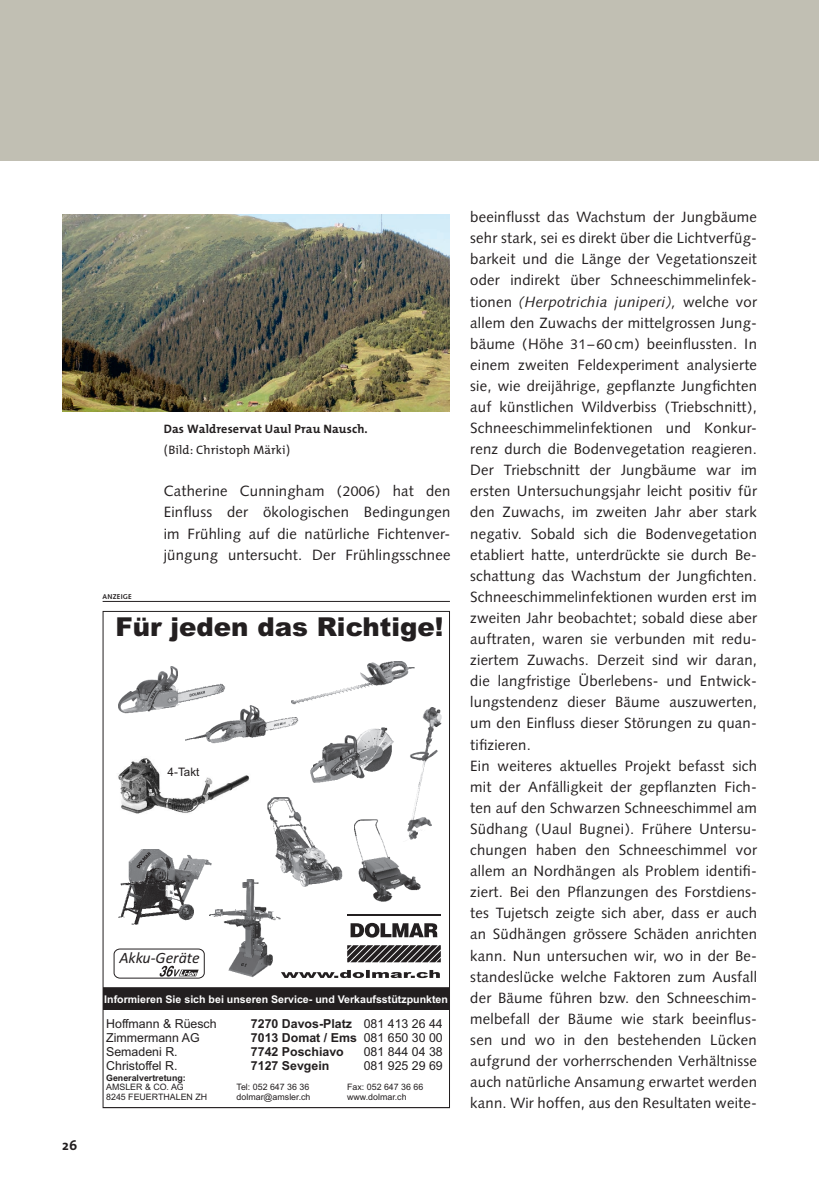
<style>
.page{position:relative;width:819px;height:1191px;background:#fff}
.page>*{position:absolute;margin:0;border:0;box-sizing:border-box;transform-origin:0 0}
.t1{font:italic 900 26.07px "Arial";color:#231f20}
.t2{font:italic 15.92px "Calibri";color:#231f20}
.t3{font:14.88px/21.2px "Syntax LT Std";letter-spacing:.015em;color:#231f20;text-align:justify}
.t4{font:700 14px "The Mix";color:#231f20}
.t5{font:700 12.42px "Arial";color:#231f20}
.t6{font:12.42px "Arial";color:#231f20}
.t7{font:700 12.25px "The Mix";letter-spacing:.01em;color:#231f20}
.t8{font:12.25px "The Mix";letter-spacing:.01em;color:#231f20}
.t9{font:11.72px "Arial";color:#231f20}
.t10{font:700 10.67px "Arial";color:#fff}
.t11{font:8.92px "Arial";color:#231f20}
.t12{font:700 8.92px "Arial";color:#231f20}
.t13{font:700 7px "Syntax LT Std";letter-spacing:.035em;color:#231f20}
.s1{font-size:14px}
.s2{font-weight:400}
.s3{font-style:italic}
</style>
<div class="page">
<div style="left:0;top:0;width:819px;height:160px;background:#c1bfb3"></div>
<img style="left:62px;top:215px;width:388px;height:197px">
<hr style="left:103px;top:601px;width:347px;height:1px;background:#231f20">
<svg style="left:281px;top:970px;width:159px;height:8px"></svg>
<hr style="left:347px;top:914px;width:94px;height:1px;background:#231f20">
<svg style="left:347px;top:923px;width:94px;height:40px"></svg>
<img style="left:119px;top:667px;width:106px;height:46px">
<img style="left:410px;top:707px;width:31px;height:124px">
<img style="left:185px;top:705px;width:114px;height:38px">
<img style="left:291px;top:662px;width:123px;height:42px">
<img style="left:119px;top:849px;width:92px;height:76px">
<img style="left:267px;top:797px;width:75px;height:89px">
<img style="left:210px;top:880px;width:70px;height:97px">
<img style="left:311px;top:727px;width:82px;height:55px">
<img style="left:354px;top:819px;width:66px;height:82px">
<img style="left:118px;top:758px;width:132px;height:56px">
<svg style="left:160px;top:965px;width:39px;height:11px"></svg>
<div style="left:114px;top:948px;width:90px;height:30px;border:1px solid #231f20;border-radius:6px"></div>
<div style="left:105px;top:987px;width:343px;height:22px;background:#231f20"></div>
<p class="t4" style="left:62px;top:1133px;width:17px">26</p>
<p class="t7" style="left:164px;top:418px;width:205px">Das Waldreservat Uaul Prau Nausch.</p>
<p class="t8" style="left:164px;top:440px;width:128px">(Bild: Christoph Märki )</p>
<p class="t13" style="left:103px;top:593px;width:31px">ANZEIGE</p>
<p class="t3" style="left:164px;top:480px;width:288px">Catherine Cunningham (<span class="s1">2006</span>) hat den Einfluss der ökologischen Bedingungen im Frühling auf die natürliche Fichtenver&shy;jüngung untersucht. Der Frühlingsschnee</p>
<h1 class="t1" style="left:115px;top:610px;width:329px">Für jeden das Richtige!</h1>
<p class="t9" style="left:168px;top:764px;width:33px">4-Takt</p>
<p class="t2" style="left:119px;top:946px;width:82px">Akku-Geräte</p>
<p class="t10" style="left:104px;top:992px;width:345px">Informieren Sie sich bei unseren Service- und Verkaufsstützpunkten</p>
<p class="t6" style="left:106px;top:1016px;width:112px">Hoffmann &amp; Rüesch</p>
<p class="t5" style="left:251px;top:1016px;width:193px">7270 Davos-Platz <span class="s2">081 413 26 44</span></p>
<p class="t6" style="left:106px;top:1029px;width:95px">Zimmermann AG</p>
<p class="t5" style="left:251px;top:1029px;width:193px">7013 Domat / Ems <span class="s2">081 650 30 00</span></p>
<p class="t6" style="left:106px;top:1043px;width:73px">Semadeni R.</p>
<p class="t5" style="left:251px;top:1043px;width:94px">7742 Poschiavo</p>
<p class="t6" style="left:363px;top:1043px;width:81px">081 844 04 38</p>
<p class="t6" style="left:106px;top:1057px;width:73px">Christoffel R.</p>
<p class="t5" style="left:251px;top:1057px;width:80px">7127 Sevgein</p>
<p class="t6" style="left:363px;top:1057px;width:81px">081 925 29 69</p>
<p class="t12" style="left:106px;top:1071px;width:81px">Generalvertretung:</p>
<p class="t11" style="left:106px;top:1081px;width:79px">AMSLER &amp; CO. AG</p>
<p class="t11" style="left:236px;top:1081px;width:74px">Tel: 052 647 36 36</p>
<p class="t11" style="left:347px;top:1081px;width:78px">Fax: 052 647 36 66</p>
<p class="t11" style="left:106px;top:1091px;width:103px">8245 FEUERTHALEN ZH</p>
<p class="t11" style="left:236px;top:1091px;width:75px">dolmar@amsler.ch</p>
<p class="t11" style="left:347px;top:1091px;width:61px">www.dolmar.ch</p>
<p class="t3" style="left:470px;top:206px;width:288px;text-align:left">beeinflusst das Wachstum der Jungbäume sehr stark, sei es direkt über die Lichtverfüg&shy;barkeit und die Länge der Vegetationszeit oder indirekt über Schneeschimmelinfek&shy;tionen <span class="s3">(Herpotrichia juniperi),</span> welche vor allem den Zuwachs der mittelgrossen Jung&shy;bäume (Höhe <span class="s1">31 – 60</span> cm) beeinflussten. In einem zweiten Feldexperiment analysierte sie, wie dreijährige, gepflanzte Jungfichten auf künstlichen Wildverbiss (Triebschnitt ), Schneeschimmelinfektionen und Konkur&shy;renz durch die Bodenvegetation reagieren.<br>Der Triebschnitt der Jungbäume war im ersten Untersuchungsjahr leicht positiv für den Zuwachs, im zweiten Jahr aber stark negativ. Sobald sich die Bodenvegetation etabliert hatte, unterdrückte sie durch Be&shy;schattung das Wachstum der Jungfichten.<br>Schneeschimmelinfektionen wurden erst im zweiten Jahr beobachtet; sobald diese aber auftraten, waren sie verbunden mit redu&shy;ziertem Zuwachs. Derzeit sind wir daran, die langfristige Überlebens- und Entwick&shy;lungstendenz dieser Bäume auszuwerten, um den Einfluss dieser Störungen zu quan&shy;tifizieren.<br>Ein weiteres aktuelles Projekt befasst sich mit der Anfälligkeit der gepflanzten Fich&shy;ten auf den Schwarzen Schneeschimmel am Südhang (Uaul Bugnei). Frühere Untersu&shy;chungen haben den Schneeschimmel vor allem an Nordhängen als Problem identifi&shy;ziert. Bei den Pflanzungen des Forstdiens&shy;tes Tujetsch zeigte sich aber, dass er auch an Südhängen grössere Schäden anrichten kann. Nun untersuchen wir, wo in der Be&shy;standeslücke welche Faktoren zum Ausfall der Bäume führen bzw. den Schneeschim&shy;melbefall der Bäume wie stark beeinflus&shy;sen und wo in den bestehenden Lücken aufgrund der vorherrschenden Verhältnisse auch natürliche Ansamung erwartet werden kann. Wir hoffen, aus den Resultaten weite-</p>
</div>
